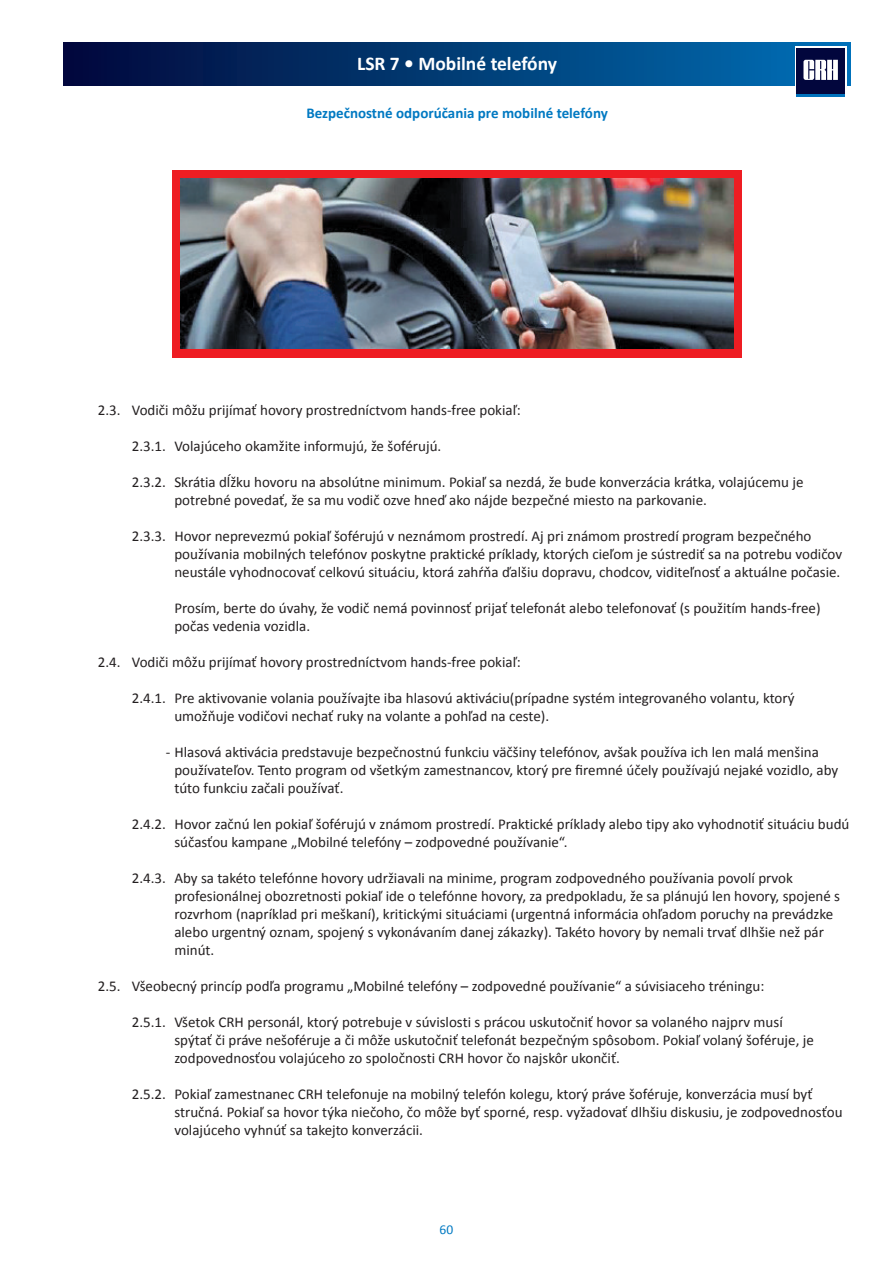
<style>
.page{position:relative;width:893px;height:1263px;background:#fff}
.page>*{position:absolute;margin:0;border:0;box-sizing:border-box;transform-origin:0 0}
.t1{font:700 19.5px "Calibri";color:#fff}
.t2{font:15px/18px "Calibri";color:#231f20}
.t3{font:700 15px "Calibri";color:#0079c2}
.t4{font:13.5px "Calibri";color:#0079c2}
</style>
<div class="page">
<div style="left:64px;top:43px;width:786px;height:42px;background:linear-gradient(to right,#010839,#0272b6)"></div>
<div style="left:795px;top:47px;width:51px;height:51px;background:#fff"></div>
<div style="left:796px;top:48px;width:49px;height:49px;background:#02063d"></div>
<svg style="left:803px;top:60px;width:35px;height:20px"></svg>
<hr style="left:796px;top:94px;width:49px;height:3px;background:#0072bc">
<div style="left:172px;top:170px;width:570px;height:187px;background:#ee1d23"></div>
<img style="left:181px;top:179px;width:552px;height:170px">
<h1 class="t1" style="left:357px;top:51px;width:202px">LSR 7 • Mobilné telefóny</h1>
<p class="t3" style="left:306px;top:103px;width:303px">Bezpečnostné odporúčania pre mobilné telefóny</p>
<p class="t2" style="left:98px;top:401px;width:424px">2.3. Vodiči môžu prijímať hovory prostredníctvom hands-free pokiaľ:</p>
<p class="t2" style="left:132px;top:437px;width:311px">2.3.1. Volajúceho okamžite informujú, že šoférujú.</p>
<p class="t2" style="left:174px;top:473px;width:631px;text-indent:-43px">2.3.2. Skrátia dĺžku hovoru na absolútne minimum. Pokiaľ sa nezdá, že bude konverzácia krátka, volajúcemu je potrebné povedať, že sa mu vodič ozve hneď ako nájde bezpečné miesto na parkovanie.</p>
<p class="t2" style="left:174px;top:527px;width:669px;text-indent:-43px">2.3.3. Hovor neprevezmú pokiaľ šoférujú v neznámom prostredí. Aj pri známom prostredí program bezpečného používania mobilných telefónov poskytne praktické príklady, ktorých cieľom je sústrediť sa na potrebu vodičov neustále vyhodnocovať celkovú situáciu, ktorá zahŕňa ďalšiu dopravu, chodcov, viditeľnosť a aktuálne počasie.</p>
<p class="t2" style="left:174px;top:599px;width:648px">Prosím, berte do úvahy, že vodič nemá povinnosť prijať telefonát alebo telefonovať (s použitím hands-free) počas vedenia vozidla.</p>
<p class="t2" style="left:98px;top:653px;width:424px">2.4. Vodiči môžu prijímať hovory prostredníctvom hands-free pokiaľ:</p>
<p class="t2" style="left:174px;top:689px;width:622px;text-indent:-43px">2.4.1. Pre aktivovanie volania používajte iba hlasovú aktiváciu(prípadne systém integrovaného volantu, ktorý umožňuje vodičovi nechať ruky na volante a pohľad na ceste).</p>
<p class="t2" style="left:174px;top:743px;width:665px;text-indent:-9px">- Hlasová aktivácia predstavuje bezpečnostnú funkciu väčšiny telefónov, avšak používa ich len malá menšina používateľov. Tento program od všetkým zamestnancov, ktorý pre firemné účely používajú nejaké vozidlo, aby túto funkciu začali používať.</p>
<p class="t2" style="left:174px;top:815px;width:677px;text-indent:-43px">2.4.2. Hovor začnú len pokiaľ šoférujú v známom prostredí. Praktické príklady alebo tipy ako vyhodnotiť situáciu budú súčasťou kampane „Mobilné telefóny – zodpovedné používanie“.</p>
<p class="t2" style="left:174px;top:869px;width:667px;text-indent:-43px">2.4.3. Aby sa takéto telefónne hovory udržiavali na minime, program zodpovedného používania povolí prvok profesionálnej obozretnosti pokiaľ ide o telefónne hovory, za predpokladu, že sa plánujú len hovory, spojené s rozvrhom (napríklad pri meškaní), kritickými situáciami (urgentná informácia ohľadom poruchy na prevádzke alebo urgentný oznam, spojený s vykonávaním danej zákazky). Takéto hovory by nemali trvať dlhšie než pár minút.</p>
<p class="t2" style="left:98px;top:977px;width:668px">2.5. Všeobecný princíp podľa programu „Mobilné telefóny – zodpovedné používanie“ a súvisiaceho tréningu:</p>
<p class="t2" style="left:174px;top:1013px;width:641px;text-indent:-43px">2.5.1. Všetok CRH personál, ktorý potrebuje v súvislosti s prácou uskutočniť hovor sa volaného najprv musí spýtať či práve nešoféruje a či môže uskutočniť telefonát bezpečným spôsobom. Pokiaľ volaný šoféruje, je zodpovednosťou volajúceho zo spoločnosti CRH hovor čo najskôr ukončiť.</p>
<p class="t2" style="left:174px;top:1085px;width:670px;text-indent:-43px">2.5.2. Pokiaľ zamestnanec CRH telefonuje na mobilný telefón kolegu, ktorý práve šoféruje, konverzácia musí byť stručná. Pokiaľ sa hovor týka niečoho, čo môže byť sporné, resp. vyžadovať dlhšiu diskusiu, je zodpovednosťou volajúceho vyhnúť sa takejto konverzácii.</p>
<p class="t4" style="left:440px;top:1221px;width:15px">60</p>
</div>
